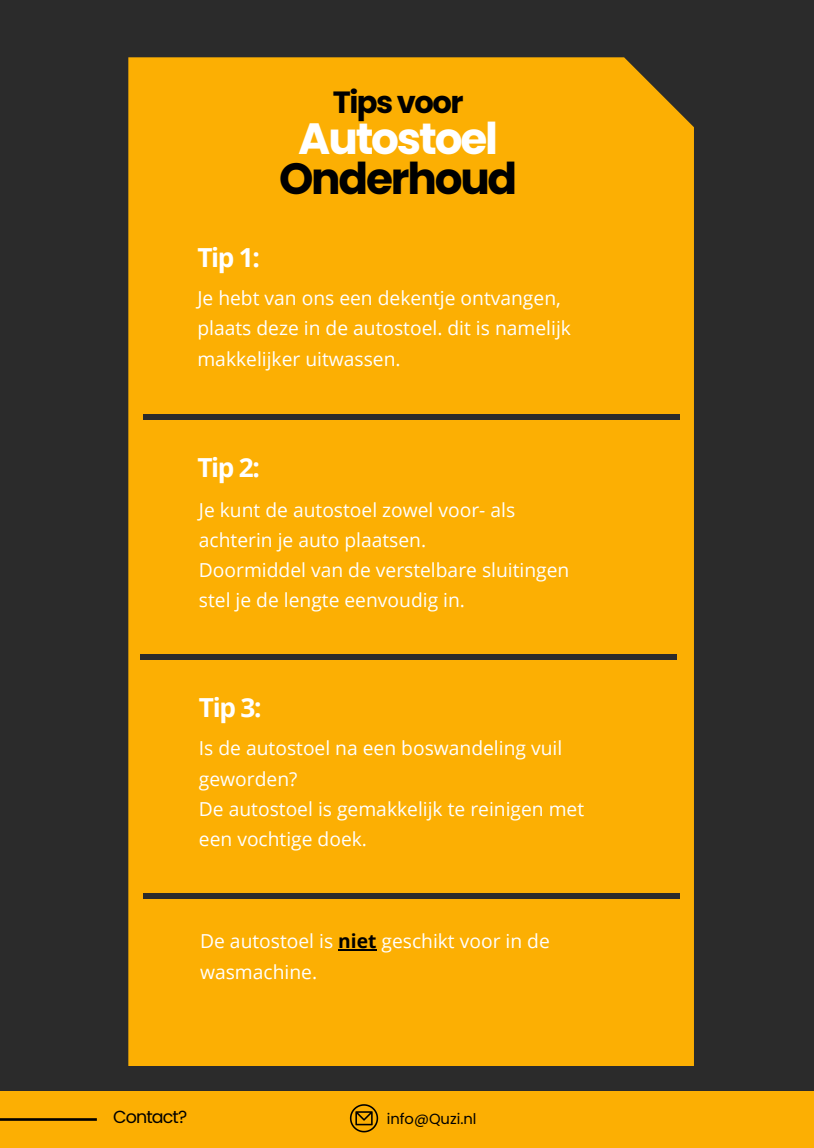
<style>
.page{position:relative;width:814px;height:1148px;background:#fff}
.page>*{position:absolute;margin:0;border:0;box-sizing:border-box;transform-origin:0 0}
.t1{font:700 43.75px "Poppins";letter-spacing:-.05em;color:#fff}
.t2{font:700 43.75px "Poppins";letter-spacing:-.05em;color:#000}
.t3{font:700 30.62px "Poppins";letter-spacing:-.05em;color:#000}
.t4{font:700 26.25px "Open Sans";letter-spacing:-.05em;color:#fff}
.t5{font:19.25px/30.2px "Open Sans";color:#fff}
.t6{font:17.5px "Poppins";letter-spacing:-.05em;color:#000}
.t7{font:14.7px "Poppins";color:#000}
.s1{font-weight:700;color:#000}
</style>
<div class="page">
<div style="left:0;top:0;width:814px;height:1147px;background:#2b2b2b"></div>
<div style="left:0;top:1091px;width:814px;height:56px;background:#fcaf03"></div>
<div style="left:128px;top:57px;width:566px;height:1008px;background:#fcaf03"></div>
<svg style="left:350px;top:1104px;width:28px;height:28px"></svg>
<hr style="left:0;top:1117px;width:97px;height:3px;background:#000">
<div style="left:143px;top:413px;width:536px;height:6px;background:#2b2b2b"></div>
<hr style="left:338px;top:949px;width:38px;height:1px;background:#000">
<div style="left:140px;top:654px;width:537px;height:5px;background:#2b2b2b"></div>
<div style="left:143px;top:892px;width:536px;height:6px;background:#2b2b2b"></div>
<h3 class="t4" style="left:197px;top:239px;width:64px">Tip 1:</h3>
<h2 class="t3" style="left:333px;top:80px;width:132px">Tips voor</h2>
<h1 class="t1" style="left:298px;top:108px;width:201px">Autostoel</h1>
<h1 class="t2" style="left:279px;top:148px;width:240px">Onderhoud</h1>
<p class="t5" style="left:197px;top:282px;width:375px">Je hebt van ons een dekentje ontvangen, plaats deze in de autostoel. dit is namelijk makkelijker uitwassen.</p>
<h3 class="t4" style="left:197px;top:448px;width:64px">Tip 2:</h3>
<p class="t5" style="left:199px;top:494px;width:372px">Je kunt de autostoel zowel voor- als achterin je auto plaatsen.<br>Doormiddel van de verstelbare sluitingen stel je de lengte eenvoudig in.</p>
<h3 class="t4" style="left:199px;top:688px;width:64px">Tip 3:</h3>
<p class="t5" style="left:199px;top:732px;width:387px">Is de autostoel na een boswandeling vuil geworden?<br>De autostoel is gemakkelijk te reinigen met een vochtige doek.</p>
<p class="t5" style="left:200px;top:925px;width:351px">De autostoel is <span class="s1">niet</span> geschikt voor in de wasmachine.</p>
<p class="t6" style="left:113px;top:1104px;width:76px">Contact?</p>
<p class="t7" style="left:387px;top:1107px;width:91px">info@Quzi.nl</p>
</div>
